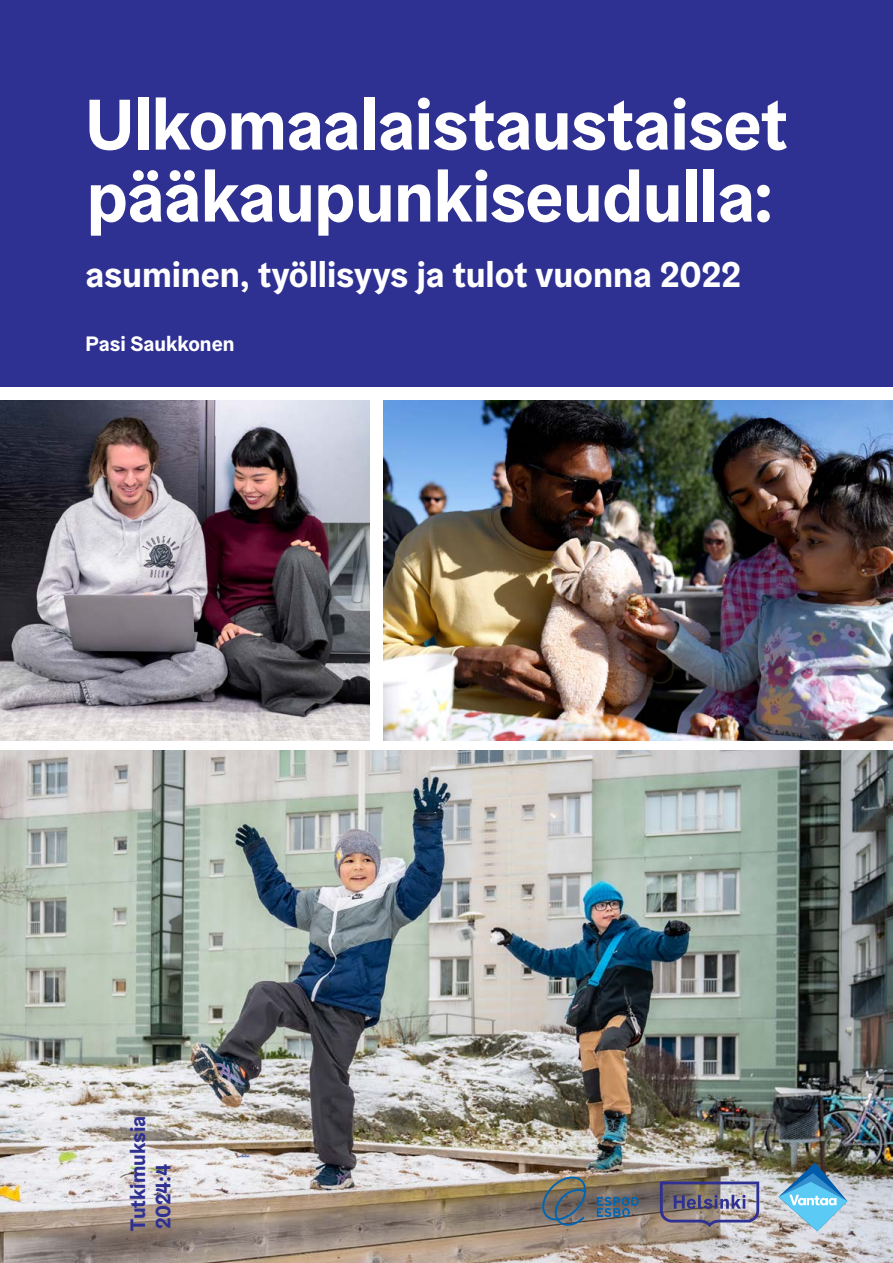
<style>
.page{position:relative;width:893px;height:1263px;background:#fff}
.page>*{position:absolute;margin:0;border:0;box-sizing:border-box;transform-origin:0 0}
.A_Otsikko{font:700 72px/72px "Helsinki Grotesk";letter-spacing:-.01em;color:#fff}
.t1{font:700 36px "Helsinki Grotesk";letter-spacing:-.005em;color:#fff}
.A_sarja{font:700 21px "Helsinki Grotesk";color:#2e3092}
.A_Tekijä{font:700 21px "Helsinki Grotesk";color:#fff}
</style>
<div class="page">
<img style="left:0;top:750px;width:893px;height:513px">
<img style="left:0;top:400px;width:370px;height:340px">
<img style="left:383px;top:400px;width:510px;height:340px">
<div style="left:0;top:0;width:893px;height:387px;background:#2e3092"></div>
<svg style="left:660px;top:1181px;width:99px;height:46px;background:#867e90"></svg>
<img style="left:779px;top:1162px;width:68px;height:69px">
<svg style="left:542px;top:1175px;width:97px;height:52px;background:#747470"></svg>
<p class="A_Otsikko" style="left:85px;top:88px;width:703px">Ulkomaalaistaustaiset pääkaupunkiseudulla:</p>
<p class="t1" style="left:86px;top:252px;width:657px">asuminen, työllisyys ja tulot vuonna 2022</p>
<h3 class="A_Tekijä" style="left:85px;top:330px;width:151px">Pasi Saukkonen</h3>
<p class="A_sarja" style="left:124px;top:1231px;width:116px;rotate:-90deg">Tutkimuksia</p>
<p class="A_sarja" style="left:150px;top:1229px;width:67px;rotate:-90deg">2024:4</p>
</div>
